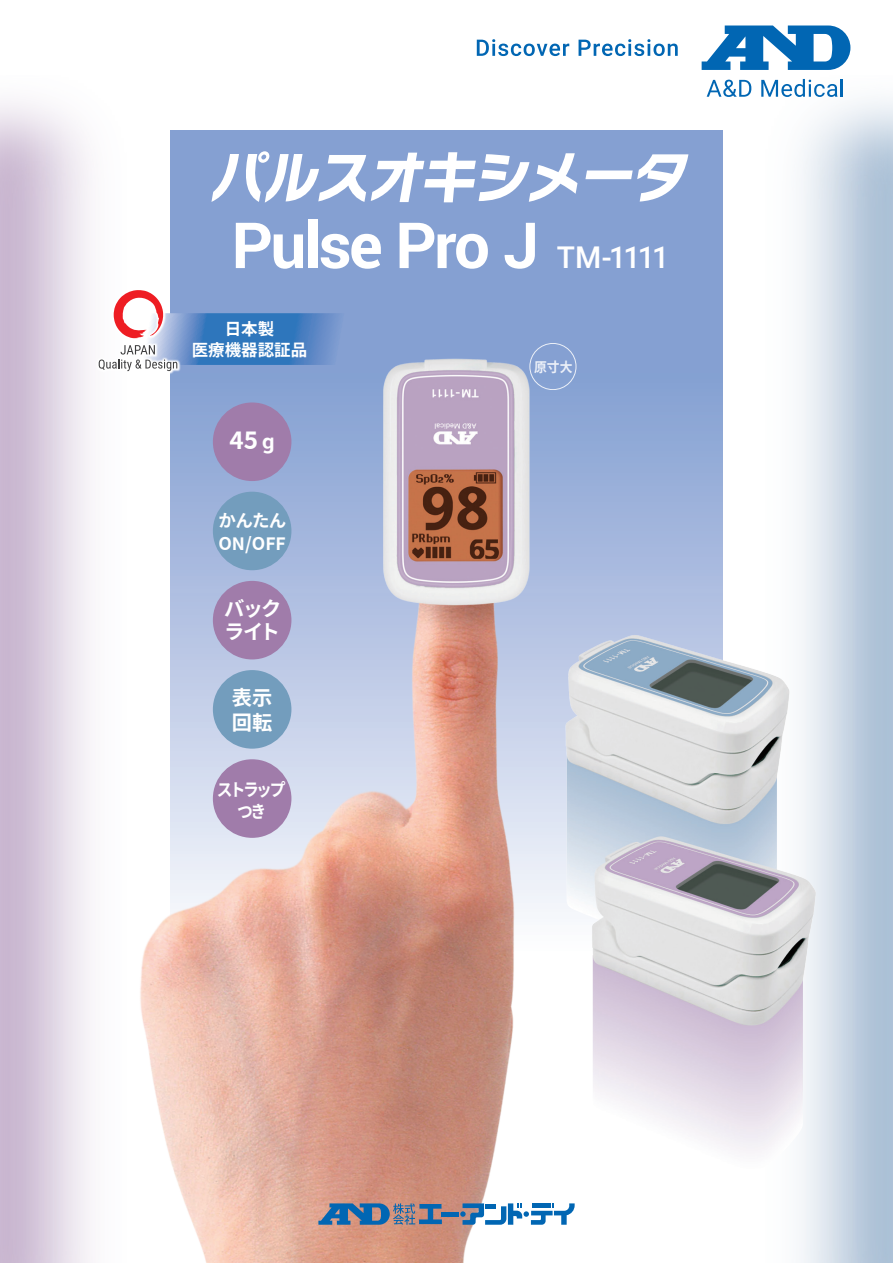
<style>
.page{position:relative;width:893px;height:1263px;background:#fff}
.page>*{position:absolute;margin:0;border:0;box-sizing:border-box;transform-origin:0 0}
.t1{font:700 63.6px "Roboto";letter-spacing:-.04em;color:#fff}
.t2{font:italic 700 54.6px "Typelabo N Std";color:#fff;scale:.96 1}
.t3{font:700 24.3px "AD Source Han Sans";color:#fff}
.t4{font:700 20.25px/23px "AD Source Han Sans";letter-spacing:-.07em;color:#fff}
.t5{font:700 17.55px/23px "AD Source Han Sans";letter-spacing:-.02em;color:#fff}
.t6{font:700 17.55px/22.5px "AD Source Han Sans";letter-spacing:-.055em;color:#fff;text-align:center;scale:.9 1}
.t7{font:700 16.5px/21px "AD Source Han Sans";color:#fff;text-align:center}
.t8{font:700 13.5px "AD Source Han Sans";color:#fff;scale:.95 1}
.s1{font-weight:500;font-size:30px}
.s2{font-size:20.25px}
</style>
<div class="page">
<div style="left:171px;top:130px;width:551px;height:824px;background:#85a0d2"></div>
<img style="left:104px;top:332px;width:739px;height:931px">
<div style="left:529px;top:343px;width:47px;height:47px;border:1px solid #fff;border-radius:50%"></div>
<svg style="left:707px;top:80px;width:44px;height:17px"></svg>
<svg style="left:761px;top:79px;width:82px;height:18px"></svg>
<svg style="left:702px;top:26px;width:148px;height:44px"></svg>
<svg style="left:477px;top:39px;width:92px;height:17px"></svg>
<svg style="left:579px;top:39px;width:99px;height:17px"></svg>
<hr style="left:442px;top:1212px;width:17px;height:4px;background:#0166b3">
<svg style="left:460px;top:1203px;width:115px;height:22px"></svg>
<svg style="left:318px;top:1203px;width:124px;height:22px;background:#647b9a"></svg>
<div style="left:213px;top:402px;width:78px;height:79px;background:#a07caa;border-radius:50%"></div>
<div style="left:213px;top:492px;width:78px;height:78px;background:#739dbd;border-radius:50%"></div>
<div style="left:213px;top:581px;width:78px;height:78px;background:#a07caa;border-radius:50%"></div>
<div style="left:213px;top:670px;width:78px;height:79px;background:#739dbd;border-radius:50%"></div>
<div style="left:213px;top:759px;width:78px;height:79px;background:#a07caa;border-radius:50%"></div>
<img style="left:42px;top:234px;width:191px;height:193px">
<svg style="left:99px;top:290px;width:245px;height:81px"></svg>
<p class="t2" style="left:210px;top:137px;width:509px">パルスオキシメータ</p>
<p class="t1" style="left:232px;top:201px;width:439px">Pulse Pro J <span class="s1">TM-1111</span></p>
<p class="t7" style="left:192px;top:319px;width:117px">日本製<br>医療機器認証品</p>
<p class="t3" style="left:229px;top:426px;width:47px">45 <span class="s2">g</span></p>
<p class="t5" style="left:218px;top:509px;width:69px">かんたん<br>ON/OFF</p>
<p class="t4" style="left:224px;top:597px;width:59px">バックライト</p>
<p class="t4" style="left:232px;top:685px;width:42px;line-height:25.5px">表示回転</p>
<p class="t6" style="left:217px;top:778px;width:78px">ストラップつき</p>
<p class="t8" style="left:534px;top:359px;width:42px">原寸大</p>
</div>
